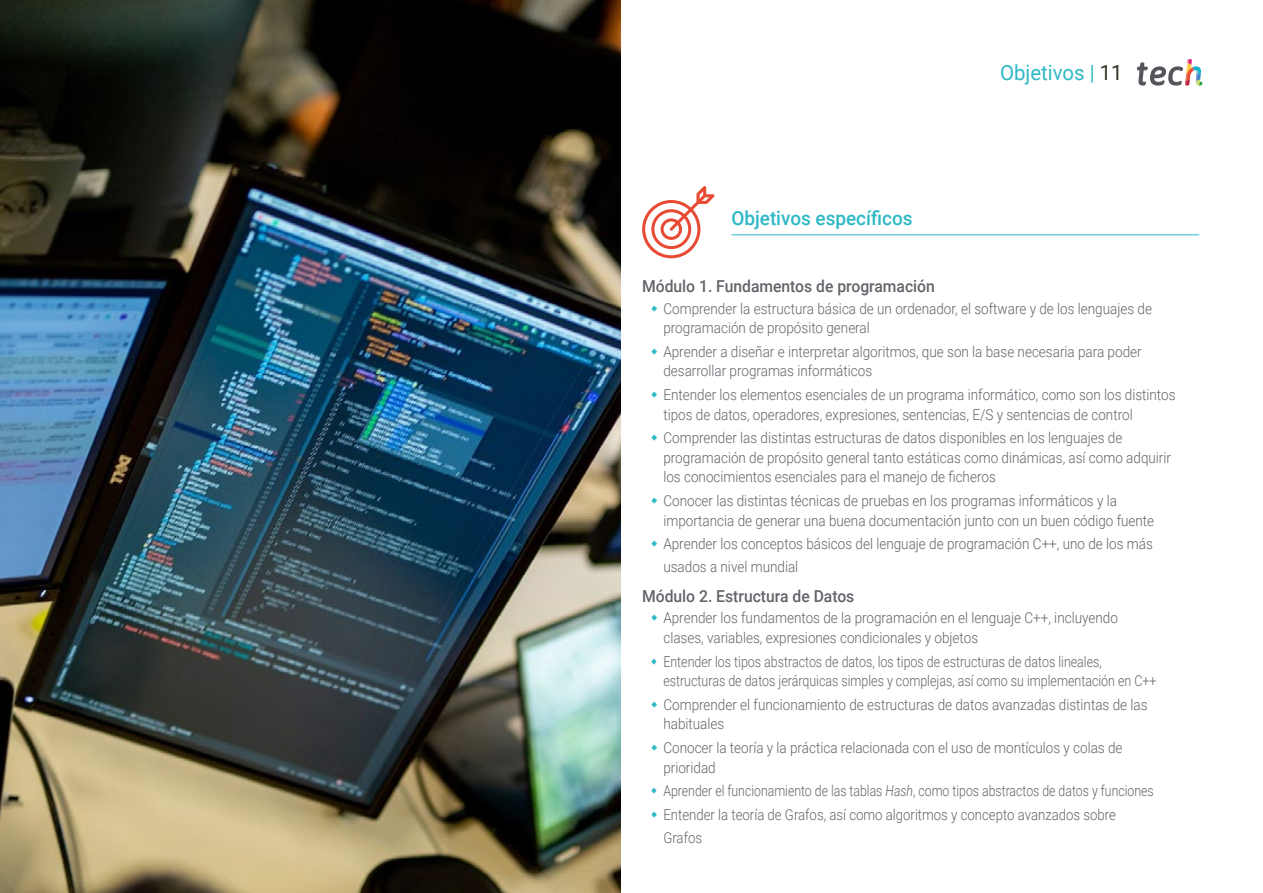
<style>
.page{position:relative;width:1263px;height:893px;background:#fff}
.page>*{position:absolute;margin:0;border:0;box-sizing:border-box;transform-origin:0 0}
.t1{font:21px "Roboto";color:#2db8c5}
.t2{font:500 19.5px "Roboto";color:#2db8c5}
.t3{font:500 16.5px "Roboto";color:#61646a;scale:.95 1}
.t4{font:300 15px/19.5px "Roboto";color:#61646a;scale:.9 1}
.t5{font:300 15px/23.1px "Roboto";color:#61646a;scale:.82 1}
.t6{font:300 15px/19.5px "Roboto";color:#61646a;scale:.83 1}
.s1{color:#312e20}
.s2{font-style:italic}
</style>
<div class="page">
<svg style="left:1137px;top:59px;width:65px;height:27px"></svg>
<img style="left:0;top:0;width:621px;height:893px">
<svg style="left:642px;top:186px;width:72px;height:72px"></svg>
<hr style="left:731px;top:234px;width:468px;height:1px;background:#2db8c5">
<h2 class="t2" style="left:731px;top:205px;width:183px">Objetivos específicos</h2>
<h1 class="t1" style="left:1000px;top:57px;width:124px">Objetivos | <span class="s1">11</span></h1>
<p class="t3" style="left:642px;top:275px;width:310px">Módulo 1. Fundamentos de programación</p>
<p class="t4" style="left:663px;top:298px;width:544px">Comprender la estructura básica de un ordenador, el software y de los lenguajes de programación de propósito general</p>
<p class="t4" style="left:663px;top:341px;width:533px">Aprender a diseñar e interpretar algoritmos, que son la base necesaria para poder desarrollar programas informáticos</p>
<p class="t4" style="left:663px;top:384px;width:571px">Entender los elementos esenciales de un programa informático, como son los distintos tipos de datos, operadores, expresiones, sentencias, E/S y sentencias de control</p>
<p class="t4" style="left:663px;top:428px;width:566px">Comprender las distintas estructuras de datos disponibles en los lenguajes de programación de propósito general tanto estáticas como dinámicas, así como adquirir los conocimientos esenciales para el manejo de ficheros</p>
<p class="t4" style="left:663px;top:490px;width:547px">Conocer las distintas técnicas de pruebas en los programas informáticos y la importancia de generar una buena documentación junto con un buen código fuente</p>
<p class="t4" style="left:663px;top:532px;width:545px;line-height:22.5px">Aprender los conceptos básicos del lenguaje de programación C++, uno de los más usados a nivel mundial</p>
<p class="t3" style="left:642px;top:584px;width:225px">Módulo 2. Estructura de Datos</p>
<p class="t4" style="left:663px;top:608px;width:507px">Aprender los fundamentos de la programación en el lenguaje C++, incluyendo clases, variables, expresiones condicionales y objetos</p>
<p class="t6" style="left:663px;top:651px;width:596px">Entender los tipos abstractos de datos, los tipos de estructuras de datos lineales, estructuras de datos jerárquicas simples y complejas, así como su implementación en C++</p>
<p class="t4" style="left:663px;top:694px;width:539px">Comprender el funcionamiento de estructuras de datos avanzadas distintas de las habituales</p>
<p class="t4" style="left:663px;top:737px;width:512px">Conocer la teoría y la práctica relacionada con el uso de montículos y colas de prioridad</p>
<p class="t5" style="left:663px;top:779px;width:599px">Aprender el funcionamiento de las tablas <span class="s2">Hash</span>, como tipos abstractos de datos y funciones<br>Entender la teoría de Grafos, así como algoritmos y concepto avanzados sobre<br>Grafos</p>
</div>
